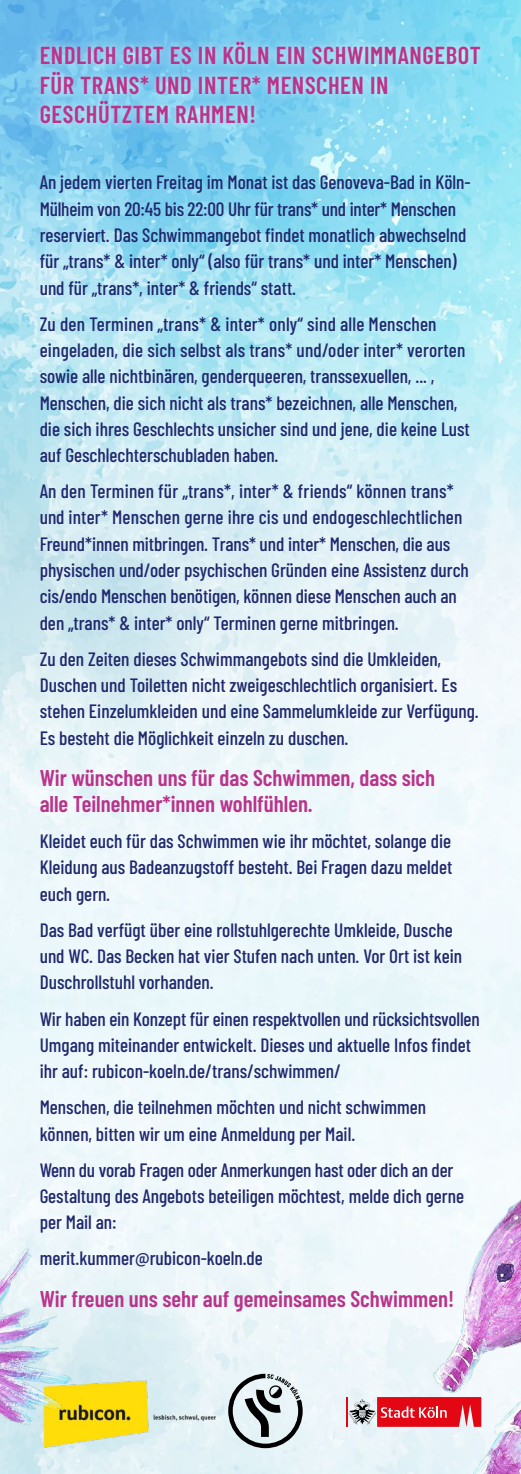
<style>
.page{position:relative;width:521px;height:1474px;background:#fff}
.page>*{position:absolute;margin:0;border:0;box-sizing:border-box;transform-origin:0 0}
.Untertitel{font:600 24.5px "Barlow Condensed";letter-spacing:.025em;color:#b9348b}
.Absatz{font:600 22.75px/26.2px "Barlow Condensed";color:#b9348b}
.Text-11Pt{font:500 19.25px/26.2px "Barlow Condensed";color:#20286d}
</style>
<div class="page">
<img style="left:0;top:0;width:521px;height:1473px">
<div style="left:32px;top:34px;width:456px;height:98px;background:#fff;opacity:.75"></div>
<svg style="left:228px;top:1373px;width:75px;height:75px;background:#a7b0b2"></svg>
<img style="left:89px;top:1377px;width:129px;height:73px">
<hr style="left:346px;top:1396px;width:1px;height:30px;background:#e30613">
<svg style="left:349px;top:1396px;width:34px;height:30px"></svg>
<img style="left:383px;top:1138px;width:138px;height:335px">
<img style="left:0;top:1198px;width:89px;height:275px">
<p class="Untertitel" style="left:40px;top:38px;width:443px">ENDLICH GIBT ES IN KÖLN EIN SCHWIMMANGEBOT</p>
<p class="Untertitel" style="left:40px;top:67px;width:350px">FÜR TRANS* UND INTER* MENSCHEN IN</p>
<p class="Untertitel" style="left:40px;top:97px;width:218px">GESCHÜTZTEM RAHMEN!</p>
<p class="Text-11Pt" style="left:40px;top:168px;width:432px">An jedem vierten Freitag im Monat ist das Genoveva-Bad in Köln-Mülheim von 20:45 bis 22:00 Uhr für trans* und inter* Menschen reserviert. Das Schwimmangebot findet monatlich abwechselnd für „trans* &amp; inter* only“ (also für trans* und inter* Menschen) und für „trans*, inter* &amp; friends“ statt.</p>
<p class="Text-11Pt" style="left:40px;top:309px;width:432px">Zu den Terminen „trans* &amp; inter* only“ sind alle Menschen eingeladen, die sich selbst als trans* und/oder inter* verorten sowie alle nichtbinären, genderqueeren, transsexuellen, ... , Menschen, die sich nicht als trans* bezeichnen, alle Menschen, die sich ihres Geschlechts unsicher sind und jene, die keine Lust auf Geschlechterschubladen haben.</p>
<p class="Text-11Pt" style="left:40px;top:477px;width:431px">An den Terminen für „trans*, inter* &amp; friends“ können trans* und inter* Menschen gerne ihre cis und endogeschlechtlichen Freund*innen mitbringen. Trans* und inter* Menschen, die aus physischen und/oder psychischen Gründen eine Assistenz durch cis/endo Menschen benötigen, können diese Menschen auch an den „trans* &amp; inter* only“ Terminen gerne mitbringen.</p>
<p class="Text-11Pt" style="left:40px;top:644px;width:441px">Zu den Zeiten dieses Schwimmangebots sind die Umkleiden, Duschen und Toiletten nicht zweigeschlechtlich organisiert. Es stehen Einzelumkleiden und eine Sammelumkleide zur Verfügung.<br>Es besteht die Möglichkeit einzeln zu duschen.</p>
<p class="Absatz" style="left:40px;top:763px;width:397px">Wir wünschen uns für das Schwimmen, dass sich alle Teilnehmer*innen wohlfühlen.</p>
<p class="Text-11Pt" style="left:40px;top:826px;width:414px;text-align:justify">Kleidet euch für das Schwimmen wie ihr möchtet, solange die Kleidung aus Badeanzugstoff besteht. Bei Fragen dazu meldet euch gern.</p>
<p class="Text-11Pt" style="left:40px;top:915px;width:424px">Das Bad verfügt über eine rollstuhlgerechte Umkleide, Dusche und WC. Das Becken hat vier Stufen nach unten. Vor Ort ist kein<br>Duschrollstuhl vorhanden.</p>
<p class="Text-11Pt" style="left:40px;top:1004px;width:442px">Wir haben ein Konzept für einen respektvollen und rücksichtsvollen<br>Umgang miteinander entwickelt. Dieses und aktuelle Infos findet ihr auf: rubicon-koeln.de/trans/schwimmen/</p>
<p class="Text-11Pt" style="left:40px;top:1092px;width:388px">Menschen, die teilnehmen möchten und nicht schwimmen können, bitten wir um eine Anmeldung per Mail.</p>
<p class="Text-11Pt" style="left:40px;top:1155px;width:426px">Wenn du vorab Fragen oder Anmerkungen hast oder dich an der<br>Gestaltung des Angebots beteiligen möchtest, melde dich gerne per Mail an:</p>
<p class="Text-11Pt" style="left:40px;top:1243px;width:225px">merit.kummer@rubicon-koeln.de</p>
<p class="Absatz" style="left:40px;top:1283px;width:416px">Wir freuen uns sehr auf gemeinsames Schwimmen!</p>
</div>
